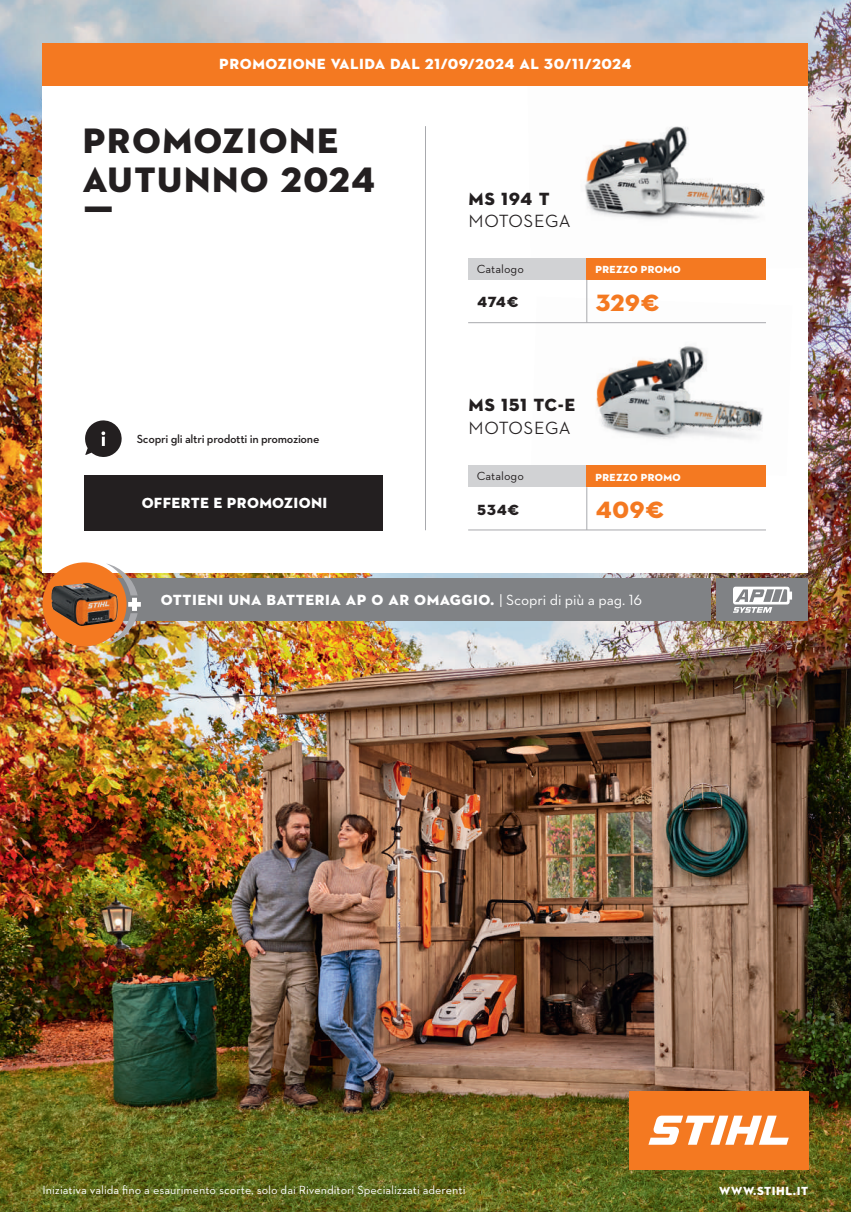
<style>
.page{position:relative;width:851px;height:1212px;background:#fff}
.page>*{position:absolute;margin:0;border:0;box-sizing:border-box;transform-origin:0 0}
.t1{font:36px/39px "STIHL Contraface Display Titling";letter-spacing:-.01em;color:#231f20}
.t2{font:24px "STIHL Contraface Display Titling";letter-spacing:-.025em;color:#f47921}
.t3{font:500 18px "STIHL Contraface Display";letter-spacing:-.015em;color:#231f20}
.t4{font:18px "STIHL Contraface Display Titling";color:#231f20}
.t5{font:15px "STIHL Contraface Display Titling";letter-spacing:-.01em;color:#fff}
.t6{font:15px "STIHL Contraface Display Titling";letter-spacing:-.005em;color:#231f20}
.t7{font:12px "STIHL Contraface Text";color:#fff}
.t8{font:12px "STIHL Contraface Text Demi";letter-spacing:-.025em;color:#231f20}
.t9{font:12px "STIHL Contraface Text";color:#231f20}
.t10{font:12px "STIHL Contraface Display Titling";letter-spacing:-.01em;color:#fff}
.t11{font:10.5px "STIHL Contraface Display Titling";letter-spacing:-.025em;color:#fff}
.s1{font-family:"STIHL Contraface Text"}
</style>
<div class="page">
<img style="left:0;top:0;width:850px;height:1212px">
<div style="left:43px;top:67px;width:765px;height:506px;background:#fff"></div>
<div style="left:95px;top:578px;width:616px;height:43px;background:#808285"></div>
<div style="left:716px;top:578px;width:92px;height:43px;background:#808285"></div>
<svg style="left:733px;top:587px;width:59px;height:26px"></svg>
<div style="left:43px;top:562px;width:83px;height:84px;background:#f47921;border-radius:50%"></div>
<img style="left:106px;top:563px;width:35px;height:82px">
<img style="left:51px;top:583px;width:67px;height:43px">
<div style="left:628px;top:1091px;width:180px;height:78px;background:#f47921"></div>
<svg style="left:648px;top:1115px;width:140px;height:30px"></svg>
<img style="left:527px;top:67px;width:304px;height:206px">
<img style="left:531px;top:297px;width:235px;height:179px">
<hr style="left:425px;top:126px;width:1px;height:404px;background:#a8a9ad">
<hr style="left:468px;top:322px;width:297px;height:1px;background:#a8a9ad">
<div style="left:468px;top:259px;width:118px;height:21px;background:#d1d2d4"></div>
<div style="left:586px;top:259px;width:179px;height:21px;background:#f47921"></div>
<hr style="left:586px;top:280px;width:1px;height:43px;background:#a8a9ad">
<hr style="left:468px;top:530px;width:297px;height:1px;background:#a8a9ad">
<div style="left:468px;top:466px;width:118px;height:21px;background:#d1d2d4"></div>
<div style="left:586px;top:466px;width:179px;height:21px;background:#f47921"></div>
<hr style="left:586px;top:487px;width:1px;height:43px;background:#a8a9ad">
<div style="left:43px;top:43px;width:765px;height:42px;background:#f47921"></div>
<svg style="left:85px;top:420px;width:37px;height:37px"></svg>
<div style="left:84px;top:475px;width:299px;height:55px;background:#231f20"></div>
<p class="t5" style="left:219px;top:55px;width:414px">PROMOZIONE VALIDA DAL 21/09/2024 AL 30/11/2024</p>
<h1 class="t1" style="left:82px;top:121px;width:296px">PROMOZIONE<br>AUTUNNO 2024<br>Ƒ</h1>
<p class="t8" style="left:137px;top:431px;width:184px">Scopri gli altri prodotti in promozione</p>
<p class="t5" style="left:141px;top:494px;width:188px">OFFERTE E PROMOZIONI</p>
<p class="t4" style="left:468px;top:187px;width:83px">MS 194 T</p>
<p class="t3" style="left:468px;top:211px;width:104px">MOTOSEGA</p>
<p class="t9" style="left:476px;top:261px;width:49px">Catalogo</p>
<p class="t11" style="left:595px;top:263px;width:87px">PREZZO PROMO</p>
<p class="t6" style="left:476px;top:293px;width:44px">474€</p>
<h2 class="t2" style="left:595px;top:288px;width:66px">329€</h2>
<p class="t4" style="left:468px;top:394px;width:109px">MS 151 TC-E</p>
<p class="t3" style="left:468px;top:418px;width:104px">MOTOSEGA</p>
<p class="t9" style="left:476px;top:468px;width:49px">Catalogo</p>
<p class="t11" style="left:595px;top:470px;width:87px">PREZZO PROMO</p>
<p class="t6" style="left:476px;top:500px;width:44px">534€</p>
<h2 class="t2" style="left:595px;top:495px;width:71px">409€</h2>
<p class="t5" style="left:160px;top:590px;width:483px">OTTIENI UNA BATTERIA AP O AR OMAGGIO. <span class="s1">| Scopri di più a pag. 16</span></p>
<p class="t7" style="left:43px;top:1183px;width:424px">Iniziativa valida fino a esaurimento scorte, solo dai Rivenditori Specializzati aderenti</p>
<p class="t10" style="left:718px;top:1184px;width:91px">WWW.STIHL.IT</p>
</div>
